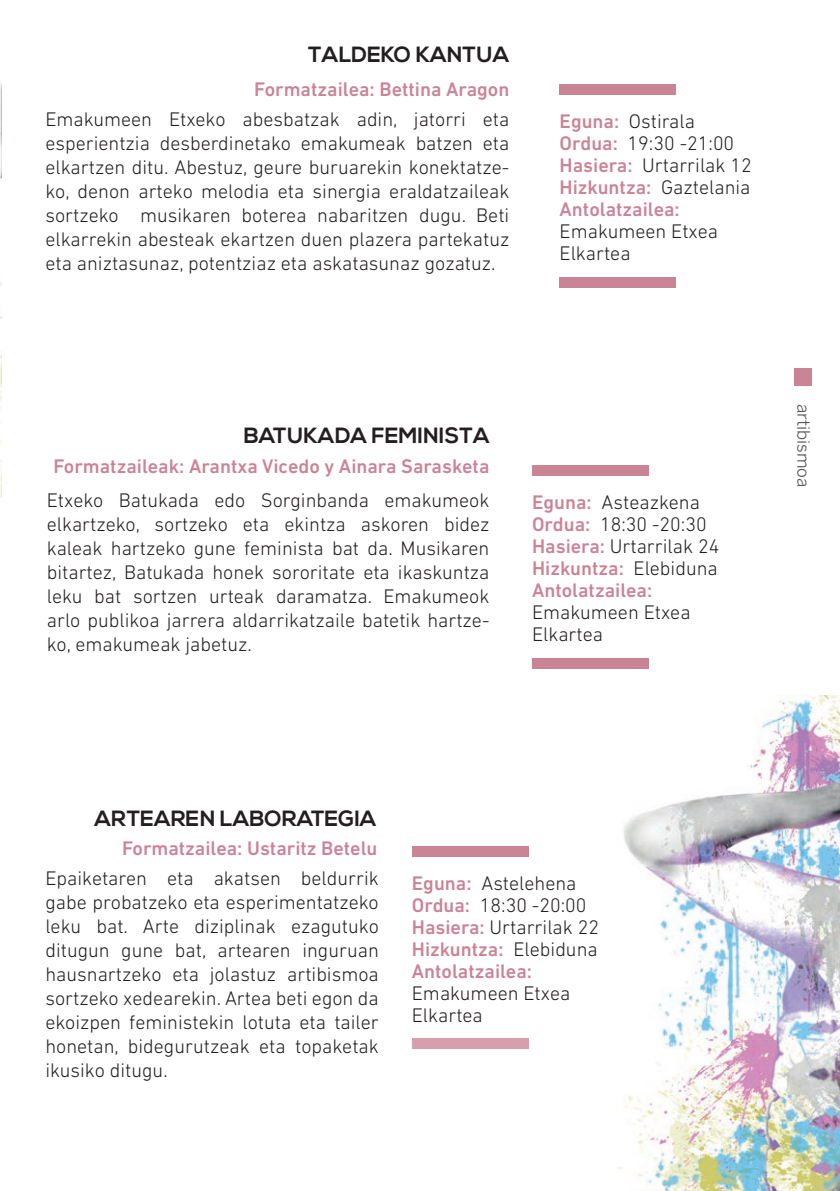
<style>
.page{position:relative;width:840px;height:1191px;background:#fff}
.page>*{position:absolute;margin:0;border:0;box-sizing:border-box;transform-origin:0 0}
.t1{font:700 22px "Nexa";color:#231f20}
.t2{font:300 20px/24px "DIN Next LT Pro";color:#231f20;text-align:justify}
.t3{font:500 20px/22px "DIN Next LT Pro";color:#cb8396}
.t4{font:17px "Benton Sans";color:#57585a}
.s1{font-weight:300;color:#231f20}
</style>
<div class="page">
<img style="left:0;top:83px;width:1px;height:414px">
<div style="left:411px;top:846px;width:117px;height:10px;background:#cb8396"></div>
<div style="left:411px;top:1038px;width:117px;height:10px;background:#d79fae"></div>
<div style="left:531px;top:465px;width:117px;height:10px;background:#cb8396"></div>
<div style="left:531px;top:658px;width:117px;height:10px;background:#cb8396"></div>
<div style="left:559px;top:84px;width:116px;height:11px;background:#cb8396"></div>
<div style="left:559px;top:277px;width:116px;height:11px;background:#cb8396"></div>
<div style="left:794px;top:368px;width:17px;height:17px;background:#cb8396"></div>
<img style="left:619px;top:695px;width:220px;height:496px">
<p class="t1" style="left:308px;top:42px;width:202px">TALDEKO KANTUA</p>
<p class="t3" style="left:254px;top:78px;width:256px">Formatzailea: Bettina Aragon</p>
<p class="t2" style="left:45px;top:107px;width:465px">Emakumeen Etxeko abesbatzak adin, jatorri eta esperientzia desberdinetako emakumeak batzen eta elkartzen ditu. Abestuz, geure buruarekin konektatze&shy;ko, denon arteko melodia eta sinergia eraldatzaileak sortzeko musikaren boterea nabaritzen dugu. Beti elkarrekin abesteak ekartzen duen plazera partekatuz eta aniztasunaz, potentziaz eta askatasunaz gozatuz.</p>
<p class="t3" style="left:559px;top:110px;width:193px">Eguna: <span class="s1">Ostirala<br></span>Ordua: <span class="s1">19:30 -21:00<br></span>Hasiera: <span class="s1">Urtarrilak 12<br></span>Hizkuntza: <span class="s1">Gaztelania<br></span>Antolatzailea:</p>
<p class="t2" style="left:559px;top:220px;width:160px;line-height:22px">Emakumeen Etxea<br>Elkartea</p>
<p class="t1" style="left:244px;top:423px;width:247px">BATUKADA FEMINISTA</p>
<p class="t3" style="left:53px;top:455px;width:437px">Formatzaileak: Arantxa Vicedo y Ainara Sarasketa</p>
<p class="t2" style="left:47px;top:488px;width:444px">Etxeko Batukada edo Sorginbanda emakumeok elkartzeko, sortzeko eta ekintza askoren bidez kaleak hartzeko gune feminista bat da. Musikaren bitartez, Batukada honek sororitate eta ikaskuntza leku bat sortzen urteak daramatza. Emakumeok arlo publikoa jarrera aldarrikatzaile batetik hartze&shy;ko, emakumeak jabetuz.</p>
<p class="t3" style="left:531px;top:491px;width:189px">Eguna: <span class="s1">Asteazkena<br></span>Ordua: <span class="s1">18:30 -20:30<br></span>Hasiera: <span class="s1">Urtarrilak 24<br></span>Hizkuntza: <span class="s1">Elebiduna<br></span>Antolatzailea:</p>
<p class="t2" style="left:531px;top:601px;width:160px;line-height:22px">Emakumeen Etxea<br>Elkartea</p>
<p class="t4" style="left:813px;top:404px;width:85px;rotate:90deg">artibismoa</p>
<p class="t1" style="left:94px;top:805px;width:283px">ARTEAREN LABORATEGIA</p>
<p class="t3" style="left:122px;top:837px;width:257px">Formatzailea: Ustaritz Betelu</p>
<p class="t2" style="left:45px;top:866px;width:335px">Epaiketaren eta akatsen beldurrik gabe probatzeko eta esperimentatzeko leku bat. Arte diziplinak ezagutuko ditugun gune bat, artearen inguruan hausnartzeko eta jolastuz artibismoa sortzeko xedearekin. Artea beti egon da ekoizpen feministekin lotuta eta tailer honetan, bidegurutzeak eta topaketak ikusiko ditugu.</p>
<p class="t3" style="left:411px;top:872px;width:189px">Eguna: <span class="s1">Astelehena<br></span>Ordua: <span class="s1">18:30 -20:00<br></span>Hasiera: <span class="s1">Urtarrilak 22<br></span>Hizkuntza: <span class="s1">Elebiduna<br></span>Antolatzailea:</p>
<p class="t2" style="left:411px;top:982px;width:160px;line-height:22px">Emakumeen Etxea<br>Elkartea</p>
</div>
